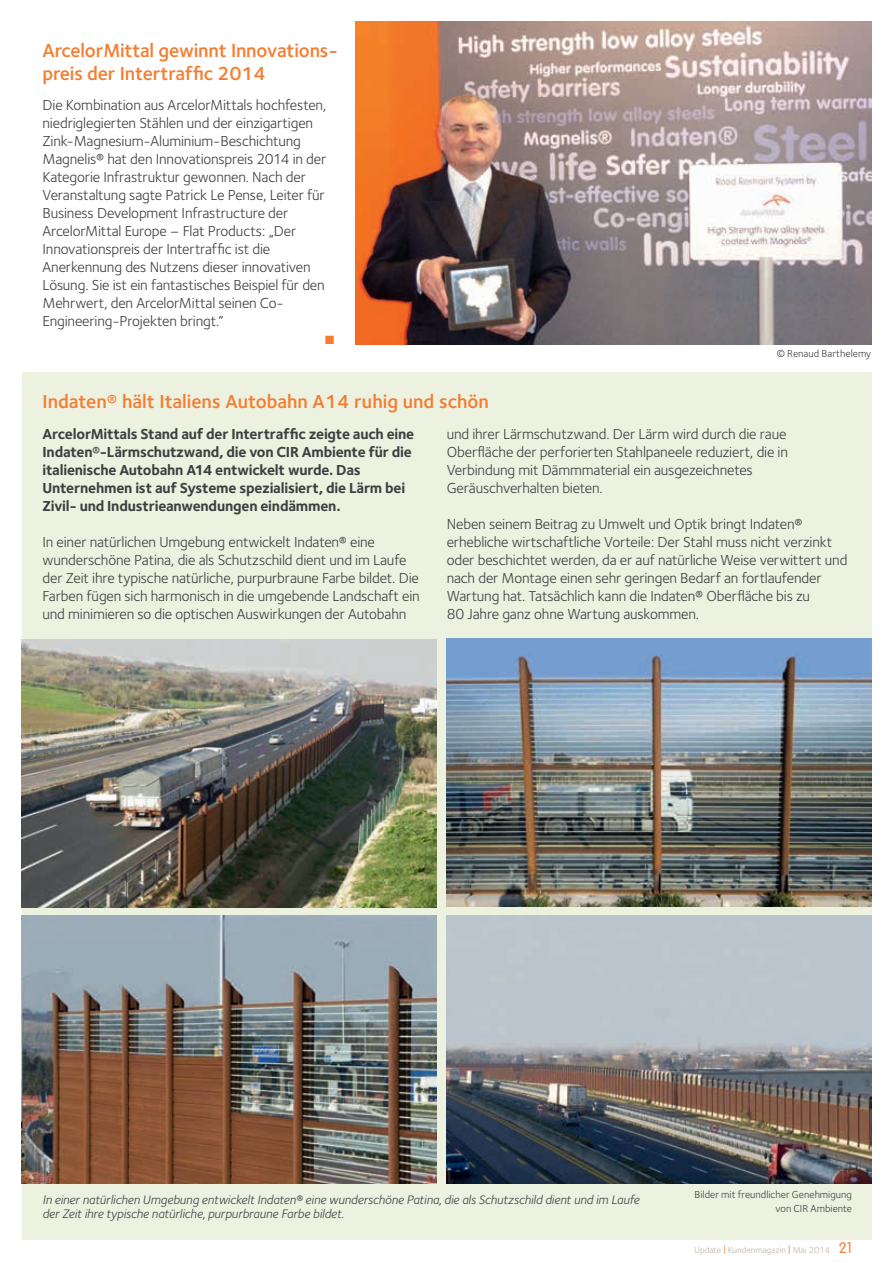
<style>
.page{position:relative;width:893px;height:1263px;background:#fff}
.page>*{position:absolute;margin:0;border:0;box-sizing:border-box;transform-origin:0 0}
.t1{font:19.5px/22.5px "Foundry Sterling Demi CE";letter-spacing:-.01em;color:#f47d31}
.t2{font:15px/18px "Foundry Sterling Book CE";letter-spacing:-.01em;color:#3e3e3f}
.t3{font:15px/18px "Foundry Sterling Bold CE";letter-spacing:-.015em;color:#3e3e3f}
.t4{font:12.75px/13.5px "Foundry Sterling Book Italic CE";letter-spacing:-.005em;color:#3e3e3f}
.t5{font:12px "Zapf Dingbats ITC";color:#f47d31}
.t6{font:10.5px/13.5px "Foundry Sterling Book CE";color:#3e3e3f;text-align:right}
.t7{font:9px "Foundry Sterling Book CE";color:#bcb4a4}
.s1{font-size:12px;color:#f47d31}
.s2{font-family:"VAG Rounded";font-weight:300;font-size:15px;color:#f47d31}
</style>
<div class="page">
<div style="left:22px;top:372px;width:849px;height:868px;background:#ecf1e0"></div>
<img style="left:21px;top:915px;width:415px;height:268px">
<img style="left:21px;top:639px;width:415px;height:268px">
<img style="left:446px;top:639px;width:425px;height:267px">
<img style="left:446px;top:915px;width:425px;height:268px">
<img style="left:355px;top:21px;width:516px;height:324px">
<h1 class="t1" style="left:43px;top:41px;width:297px">ArcelorMittal gewinnt Innovations&shy;preis der Intertraffic 2014</h1>
<p class="t2" style="left:43px;top:97px;width:285px">Die Kombination aus ArcelorMittals hochfesten, niedriglegierten Stählen und der einzigartigen Zink-Magnesium-Aluminium-Beschichtung Magnelis® hat den Innovationspreis 2014 in der Kategorie Infrastruktur gewonnen. Nach der Veranstaltung sagte Patrick Le Pense, Leiter für Business Development Infrastructure der ArcelorMittal Europe – Flat Products: „Der Innovationspreis der Intertraffic ist die Anerkennung des Nutzens dieser innovativen Lösung. Sie ist ein fantastisches Beispiel für den Mehrwert, den ArcelorMittal seinen Co-Engineering-Projekten bringt.”</p>
<p class="t5" style="left:325px;top:334px;width:11px">■</p>
<p class="t6" style="left:776px;top:348px;width:96px">© Renaud Barthelemy</p>
<h1 class="t1" style="left:43px;top:392px;width:448px">Indaten® hält Italiens Autobahn A14 ruhig und schön</h1>
<p class="t2" style="left:446px;top:426px;width:343px">und ihrer Lärmschutzwand. Der Lärm wird durch die raue Oberfläche der perforierten Stahlpaneele reduziert, die in Verbindung mit Dämmmaterial ein ausgezeichnetes Geräuschverhalten bieten.</p>
<p class="t2" style="left:446px;top:516px;width:402px">Neben seinem Beitrag zu Umwelt und Optik bringt Indaten® erhebliche wirtschaftliche Vorteile: Der Stahl muss nicht verzinkt oder beschichtet werden, da er auf natürliche Weise verwittert und nach der Montage einen sehr geringen Bedarf an fortlaufender Wartung hat. Tatsächlich kann die Indaten® Oberfläche bis zu<br>80 Jahre ganz ohne Wartung auskommen.</p>
<p class="t3" style="left:43px;top:426px;width:373px">ArcelorMittals Stand auf der Intertraffic zeigte auch eine Indaten®-Lärmschutzwand, die von CIR Ambiente für die italienische Autobahn A14 entwickelt wurde. Das Unternehmen ist auf Systeme spezialisiert, die Lärm bei Zivil- und Industrieanwendungen eindämmen.</p>
<p class="t2" style="left:43px;top:534px;width:379px">In einer natürlichen Umgebung entwickelt Indaten® eine wunderschöne Patina, die als Schutzschild dient und im Laufe der Zeit ihre typische natürliche, purpurbraune Farbe bildet. Die Farben fügen sich harmonisch in die umgebende Landschaft ein und minimieren so die optischen Auswirkungen der Autobahn</p>
<p class="t4" style="left:42px;top:1194px;width:598px">In einer natürlichen Umgebung entwickelt Indaten® eine wunderschöne Patina, die als Schutzschild dient und im Laufe der Zeit ihre typische natürliche, purpurbraune Farbe bildet.</p>
<p class="t6" style="left:694px;top:1189px;width:159px">Bilder mit freundlicher Genehmigung von CIR Ambiente</p>
<p class="t7" style="left:694px;top:1246px;width:159px">Update <span class="s1">l</span> Kundenmagazin <span class="s1">l</span> Mai 2014 <span class="s2">21</span></p>
</div>
